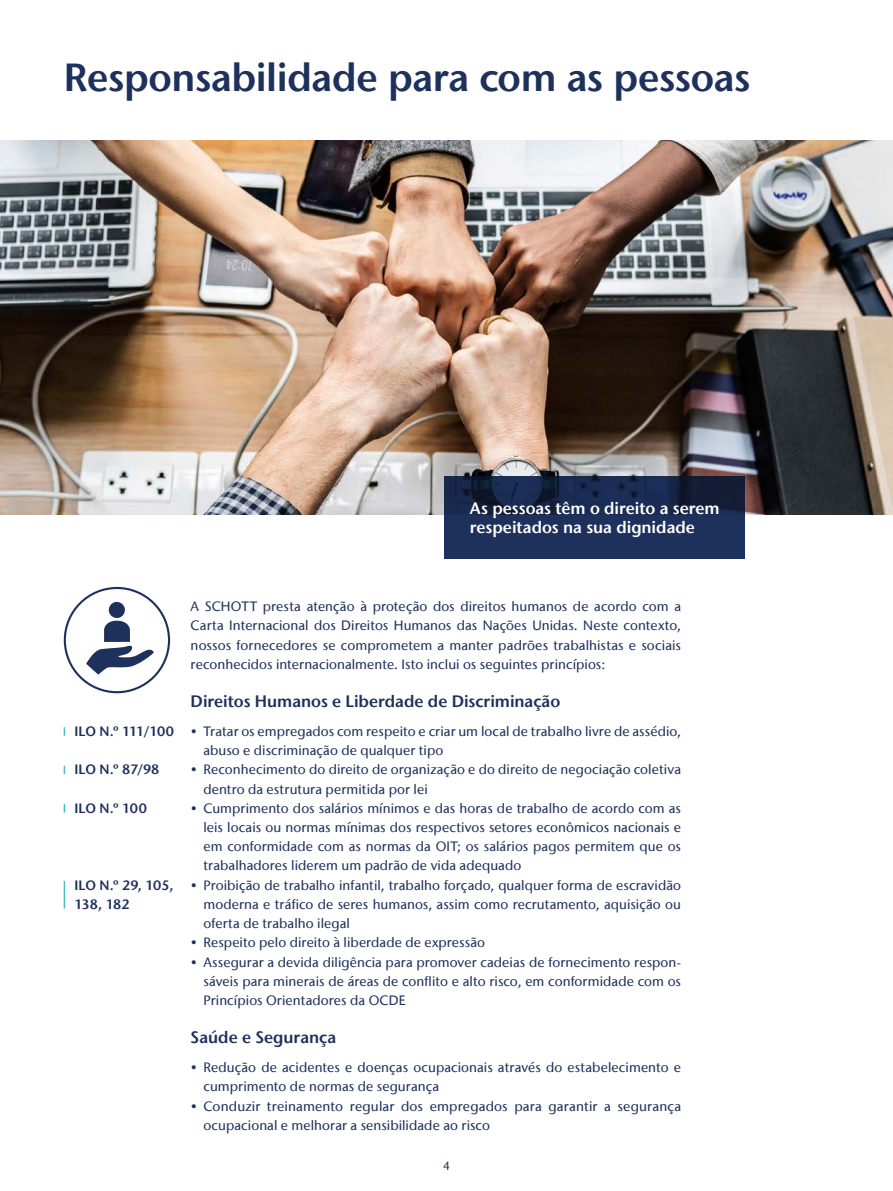
<style>
.page{position:relative;width:893px;height:1191px;background:#fff}
.page>*{position:absolute;margin:0;border:0;box-sizing:border-box;transform-origin:0 0}
.t1{font:600 39px "Stone Sans IIITC Com";letter-spacing:-.01em;color:#1d315c}
.t2{font:600 16.5px "Stone Sans IIITC Com";color:#1d315c}
.t3{font:600 16.5px/19.8px "Stone Sans IIITC Com";color:#fff}
.t4{font:500 13.5px/19.2px "Stone Sans IIITC Com";letter-spacing:.005em;color:#1d315c;text-align:justify}
.t5{font:600 13.5px/19.2px "Stone Sans IIITC Com";letter-spacing:-.005em;color:#1d315c}
.t6{font:500 12px "Stone Sans IIITC Com";color:#1d315c}
</style>
<div class="page">
<img style="left:0;top:140px;width:893px;height:375px">
<svg style="left:64px;top:587px;width:106px;height:106px"></svg>
<svg style="left:64px;top:881px;width:1px;height:27px"></svg>
<svg style="left:444px;top:476px;width:301px;height:83px;background:#192b51"></svg>
<h1 class="t1" style="left:64px;top:53px;width:688px">Responsabilidade para com as pessoas</h1>
<p class="t3" style="left:470px;top:497px;width:251px">As pessoas têm o direito a serem respeitados na sua dignidade</p>
<p class="t5" style="left:74px;top:721px;width:101px">ILO N.º 111/100</p>
<p class="t5" style="left:74px;top:760px;width:87px">ILO N.º 87/98</p>
<p class="t5" style="left:74px;top:798px;width:74px">ILO N.º 100</p>
<p class="t5" style="left:74px;top:875px;width:101px">ILO N.º 29, 105,<br>138, 182</p>
<p class="t4" style="left:191px;top:596px;width:492px">A SCHOTT presta atenção à proteção dos direitos humanos de acordo com a Carta Internacional dos Direitos Humanos das Nações Unidas. Neste contexto, nossos fornecedores se comprometem a manter padrões trabalhistas e sociais reconhecidos internacionalmente. Isto inclui os seguintes princípios:</p>
<p class="t2" style="left:191px;top:691px;width:371px">Direitos Humanos e Liberdade de Discriminação</p>
<p class="t4" style="left:203px;top:721px;width:479px;text-indent:-13px">• Tratar os empregados com respeito e criar um local de trabalho livre de assédio, abuso e discriminação de qualquer tipo</p>
<p class="t4" style="left:203px;top:760px;width:479px;text-indent:-13px">• Reconhecimento do direito de organização e do direito de negociação coletiva dentro da estrutura permitida por lei</p>
<p class="t4" style="left:203px;top:798px;width:479px;text-indent:-13px">• Cumprimento dos salários mínimos e das horas de trabalho de acordo com as leis locais ou normas mínimas dos respectivos setores econômicos nacionais e em conformidade com as normas da OIT; os salários pagos permitem que os trabalhadores liderem um padrão de vida adequado</p>
<p class="t4" style="left:203px;top:875px;width:479px;text-indent:-13px">• Proibição de trabalho infantil, trabalho forçado, qualquer forma de escravidão moderna e tráfico de seres humanos, assim como recrutamento, aquisição ou oferta de trabalho ilegal</p>
<p class="t4" style="left:191px;top:932px;width:296px">• Respeito pelo direito à liberdade de expressão</p>
<p class="t4" style="left:203px;top:952px;width:479px;text-indent:-13px">• Assegurar a devida diligência para promover cadeias de fornecimento respon&shy;sáveis para minerais de áreas de conflito e alto risco, em conformidade com os Princípios Orientadores da OCDE</p>
<p class="t2" style="left:191px;top:1027px;width:147px">Saúde e Segurança</p>
<p class="t4" style="left:203px;top:1057px;width:479px;text-indent:-13px">• Redução de acidentes e doenças ocupacionais através do estabelecimento e cumprimento de normas de segurança</p>
<p class="t4" style="left:203px;top:1096px;width:479px;text-indent:-13px">• Conduzir treinamento regular dos empregados para garantir a segurança ocupacional e melhorar a sensibilidade ao risco</p>
<p class="t6" style="left:443px;top:1158px;width:8px">4</p>
</div>
